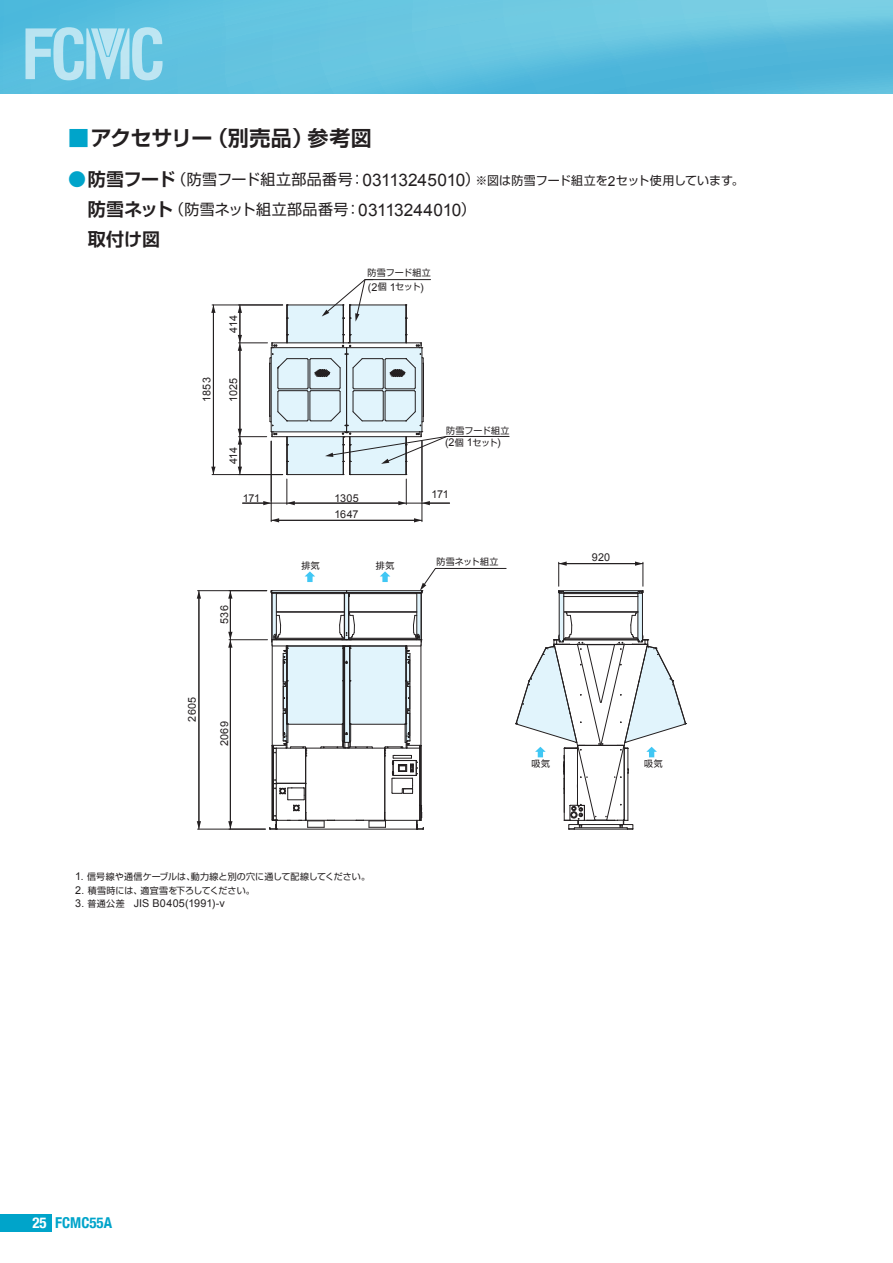
<style>
.page{position:relative;width:893px;height:1263px;background:#fff}
.page>*{position:absolute;margin:0;border:0;box-sizing:border-box;transform-origin:0 0}
.t1{font:700 21px "Shin Go Pro De";color:#231f20}
.t2{font:700 18px "Shin Go Pro De";color:#231f20}
.t3{font:15px "Shin Go Pro";letter-spacing:.025em;color:#231f20}
.t4{font:700 condensed 15px "Helvetica Neue";color:#00a4ca}
.t5{font:12px "Shin Go Pro";letter-spacing:.005em;color:#231f20}
.t6{font:10.8px "Arial";letter-spacing:.02em;color:#231f20}
.t7{font:9px/13.5px "Shin Go Pro";letter-spacing:.015em;color:#231f20}
.s1{color:#00a4ca}
.s2{font-family:"Shin Go Pro De";font-weight:700;font-size:18px;color:#00a4ca}
.s3{font-family:"Shin Go Pro De";font-weight:700;font-size:18px}
.s4{font-size:15px}
.s5{font-family:"Arial";font-size:17.25px}
.s6{font-family:"Arial";font-size:13.8px}
.s7{font-family:"Shin Go Pro";font-size:9px}
.s8{font-family:"Arial";font-size:10.8px}
.s9{color:#fff}
</style>
<div class="page">
<svg style="left:0;top:0;width:893px;height:94px;background:#60c1de"></svg>
<svg style="left:26px;top:27px;width:137px;height:53px;background:#92d5e9"></svg>
<div style="left:0;top:1214px;width:51px;height:17px;background:#00a4ca"></div>
<svg style="left:305px;top:571px;width:10px;height:11px"></svg>
<svg style="left:380px;top:571px;width:10px;height:11px"></svg>
<div style="left:286px;top:646px;width:57px;height:78px;background:#e1f4fc"></div>
<div style="left:350px;top:646px;width:57px;height:78px;background:#e1f4fc"></div>
<hr style="left:271px;top:591px;width:151px;height:2px;background:#e1f4fc">
<svg style="left:273px;top:594px;width:3px;height:21px"></svg>
<svg style="left:345px;top:597px;width:3px;height:15px"></svg>
<svg style="left:417px;top:594px;width:4px;height:21px"></svg>
<hr style="left:559px;top:591px;width:84px;height:3px;background:#e1f4fc">
<div style="left:559px;top:593px;width:5px;height:49px;background:#e1f4fc"></div>
<div style="left:638px;top:593px;width:5px;height:49px;background:#e1f4fc"></div>
<svg style="left:345px;top:649px;width:4px;height:74px"></svg>
<hr style="left:276px;top:829px;width:141px;height:1px;background:#231f20">
<hr style="left:272px;top:746px;width:1px;height:74px;background:#231f20">
<hr style="left:420px;top:746px;width:1px;height:59px;background:#231f20">
<hr style="left:306px;top:820px;width:79px;height:1px;background:#231f20">
<hr style="left:306px;top:748px;width:79px;height:1px;background:#231f20">
<hr style="left:384px;top:756px;width:1px;height:56px;background:#231f20">
<hr style="left:385px;top:748px;width:1px;height:72px;background:#231f20">
<hr style="left:419px;top:748px;width:1px;height:72px;background:#231f20">
<svg style="left:356px;top:812px;width:30px;height:16px"></svg>
<hr style="left:385px;top:820px;width:35px;height:1px;background:#231f20">
<hr style="left:273px;top:749px;width:1px;height:34px;background:#231f20">
<hr style="left:305px;top:749px;width:1px;height:34px;background:#231f20">
<hr style="left:276px;top:748px;width:1px;height:35px;background:#231f20">
<svg style="left:269px;top:779px;width:66px;height:51px"></svg>
<hr style="left:421px;top:746px;width:1px;height:61px;background:#231f20">
<svg style="left:416px;top:804px;width:8px;height:26px"></svg>
<hr style="left:565px;top:611px;width:73px;height:1px;background:#231f20">
<hr style="left:272px;top:639px;width:149px;height:1px;background:#231f20">
<hr style="left:349px;top:638px;width:67px;height:1px;background:#231f20">
<hr style="left:277px;top:638px;width:67px;height:1px;background:#231f20">
<hr style="left:349px;top:611px;width:68px;height:1px;background:#231f20">
<hr style="left:349px;top:612px;width:68px;height:1px;background:#231f20">
<hr style="left:276px;top:611px;width:68px;height:1px;background:#231f20">
<hr style="left:276px;top:612px;width:68px;height:1px;background:#231f20">
<hr style="left:350px;top:646px;width:56px;height:1px;background:#231f20">
<hr style="left:350px;top:648px;width:1px;height:33px;background:#231f20">
<hr style="left:351px;top:724px;width:54px;height:1px;background:#231f20">
<hr style="left:350px;top:681px;width:1px;height:42px;background:#231f20">
<hr style="left:287px;top:646px;width:56px;height:1px;background:#231f20">
<hr style="left:288px;top:724px;width:54px;height:1px;background:#231f20">
<hr style="left:343px;top:648px;width:1px;height:33px;background:#231f20">
<hr style="left:343px;top:681px;width:1px;height:43px;background:#231f20">
<hr style="left:349px;top:648px;width:1px;height:33px;background:#231f20">
<hr style="left:344px;top:647px;width:1px;height:95px;background:#231f20">
<hr style="left:349px;top:681px;width:1px;height:43px;background:#231f20">
<svg style="left:320px;top:723px;width:53px;height:26px"></svg>
<hr style="left:416px;top:593px;width:1px;height:42px;background:#231f20">
<hr style="left:421px;top:592px;width:1px;height:49px;background:#231f20">
<svg style="left:384px;top:615px;width:38px;height:179px"></svg>
<hr style="left:348px;top:594px;width:1px;height:45px;background:#231f20">
<hr style="left:349px;top:594px;width:1px;height:45px;background:#231f20">
<hr style="left:344px;top:594px;width:1px;height:45px;background:#231f20">
<svg style="left:272px;top:615px;width:35px;height:142px"></svg>
<hr style="left:272px;top:592px;width:1px;height:49px;background:#231f20">
<hr style="left:349px;top:593px;width:67px;height:1px;background:#231f20">
<hr style="left:277px;top:593px;width:67px;height:1px;background:#231f20">
<hr style="left:272px;top:592px;width:74px;height:1px;background:#231f20">
<svg style="left:271px;top:591px;width:7px;height:3px"></svg>
<hr style="left:271px;top:590px;width:75px;height:1px;background:#231f20">
<hr style="left:347px;top:592px;width:74px;height:1px;background:#231f20">
<hr style="left:347px;top:590px;width:75px;height:1px;background:#231f20">
<svg style="left:344px;top:591px;width:6px;height:6px"></svg>
<hr style="left:276px;top:593px;width:1px;height:42px;background:#231f20">
<hr style="left:559px;top:592px;width:1px;height:49px;background:#231f20">
<hr style="left:563px;top:593px;width:1px;height:47px;background:#231f20">
<hr style="left:642px;top:592px;width:1px;height:49px;background:#231f20">
<hr style="left:638px;top:593px;width:1px;height:47px;background:#231f20">
<svg style="left:515px;top:612px;width:172px;height:218px"></svg>
<hr style="left:564px;top:593px;width:74px;height:1px;background:#231f20">
<hr style="left:564px;top:596px;width:74px;height:1px;background:#231f20">
<hr style="left:564px;top:592px;width:74px;height:1px;background:#231f20">
<hr style="left:559px;top:590px;width:84px;height:1px;background:#231f20">
<svg style="left:339px;top:612px;width:16px;height:37px"></svg>
<hr style="left:212px;top:305px;width:71px;height:1px;background:#231f20">
<hr style="left:212px;top:474px;width:71px;height:1px;background:#231f20">
<hr style="left:213px;top:311px;width:1px;height:157px;background:#231f20">
<svg style="left:211px;top:305px;width:5px;height:8px"></svg>
<svg style="left:211px;top:467px;width:5px;height:8px"></svg>
<hr style="left:271px;top:441px;width:1px;height:81px;background:#231f20">
<hr style="left:422px;top:441px;width:1px;height:81px;background:#231f20">
<hr style="left:278px;top:520px;width:137px;height:1px;background:#231f20">
<svg style="left:271px;top:518px;width:8px;height:4px"></svg>
<svg style="left:414px;top:518px;width:8px;height:4px"></svg>
<hr style="left:229px;top:639px;width:38px;height:1px;background:#231f20">
<hr style="left:230px;top:597px;width:1px;height:36px;background:#231f20">
<svg style="left:228px;top:591px;width:4px;height:8px"></svg>
<hr style="left:230px;top:646px;width:1px;height:177px;background:#231f20">
<svg style="left:228px;top:632px;width:4px;height:16px"></svg>
<svg style="left:228px;top:821px;width:4px;height:8px"></svg>
<hr style="left:198px;top:590px;width:69px;height:1px;background:#231f20">
<hr style="left:198px;top:829px;width:67px;height:1px;background:#231f20">
<hr style="left:199px;top:597px;width:1px;height:226px;background:#231f20">
<svg style="left:197px;top:591px;width:4px;height:8px"></svg>
<svg style="left:197px;top:821px;width:4px;height:8px"></svg>
<svg style="left:416px;top:568px;width:91px;height:26px"></svg>
<svg style="left:238px;top:279px;width:272px;height:226px"></svg>
<hr style="left:565px;top:563px;width:71px;height:1px;background:#231f20">
<svg style="left:558px;top:561px;width:9px;height:36px"></svg>
<svg style="left:635px;top:561px;width:9px;height:36px"></svg>
<h1 class="t1" style="left:68px;top:121px;width:305px"><span class="s1">■</span>アクセサリー（別売品）参考図</h1>
<h3 class="t5" style="left:68px;top:171px;width:677px"><span class="s2">●</span><span class="s3">防雪フード</span><span class="s4">（防雪フード組立部品番号：</span><span class="s5">03113245010</span><span class="s4">）</span>※図は防雪フード組立を<span class="s6">2</span>セット使用しています。</h3>
<h3 class="t3" style="left:88px;top:197px;width:389px"><span class="s3">防雪ネット</span>（防雪ネット組立部品番号：<span class="s5">03113244010</span>）</h3>
<h2 class="t2" style="left:88px;top:224px;width:74px">取付け図</h2>
<p class="t6" style="left:226px;top:333px;width:19px;rotate:-90deg">414</p>
<p class="t7" style="left:367px;top:265px;width:65px">防雪フード組立</p>
<p class="t6" style="left:368px;top:280px;width:57px">(2<span class="s7">個</span> 1<span class="s7">セット</span>)</p>
<p class="t6" style="left:200px;top:402px;width:26px;rotate:-90deg">1853</p>
<p class="t6" style="left:226px;top:402px;width:26px;rotate:-90deg">1025</p>
<p class="t6" style="left:226px;top:464px;width:19px;rotate:-90deg">414</p>
<p class="t7" style="left:446px;top:422px;width:65px">防雪フード組立</p>
<p class="t6" style="left:445px;top:436px;width:57px">(2<span class="s7">個</span> 1<span class="s7">セット</span>)</p>
<p class="t6" style="left:243px;top:491px;width:19px">171</p>
<p class="t6" style="left:334px;top:491px;width:26px">1305</p>
<p class="t6" style="left:432px;top:487px;width:19px">171</p>
<p class="t6" style="left:334px;top:507px;width:26px">1647</p>
<p class="t6" style="left:217px;top:624px;width:20px;rotate:-90deg">536</p>
<p class="t7" style="left:301px;top:557px;width:20px">排気</p>
<p class="t7" style="left:376px;top:557px;width:20px">排気</p>
<p class="t7" style="left:436px;top:554px;width:64px">防雪ネット組立</p>
<p class="t6" style="left:592px;top:550px;width:20px">920</p>
<p class="t6" style="left:185px;top:722px;width:26px;rotate:-90deg">2605</p>
<p class="t6" style="left:217px;top:746px;width:26px;rotate:-90deg">2069</p>
<p class="t7" style="left:532px;top:756px;width:20px">吸気</p>
<p class="t7" style="left:644px;top:755px;width:20px">吸気</p>
<p class="t7" style="left:75px;top:869px;width:296px"><span class="s8">1</span>．信号線や通信ケーブルは､動力線と別の穴に通して配線してください。<br><span class="s8">2</span>．積雪時には、適宜雪を下ろしてください。</p>
<p class="t6" style="left:75px;top:897px;width:151px">3<span class="s7">．普通公差　</span>JIS B0405(1991)-v</p>
<h3 class="t4" style="left:32px;top:1210px;width:81px"><span class="s9">25</span> FCMC55A</h3>
</div>
